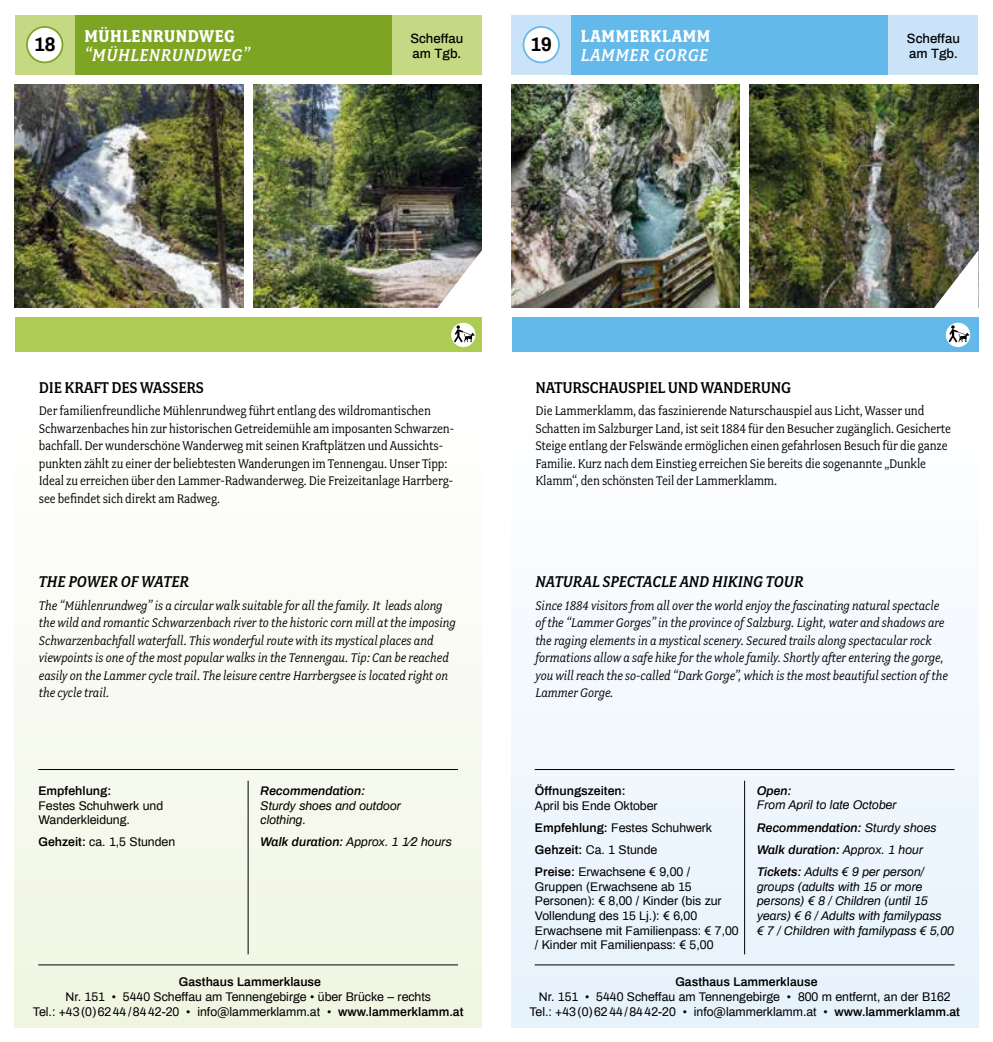
<style>
.page{position:relative;width:993px;height:1042px;background:#fff}
.page>*{position:absolute;margin:0;border:0;box-sizing:border-box;transform-origin:0 0}
.t1{font:italic 19.25px "Fairplex Narrow OT Med";letter-spacing:.03em;color:#fff}
.t2{font:700 19.25px "Fairplex Narrow OT";letter-spacing:.03em;color:#fff}
.t3{font:700 19.25px "Archivo";color:#000}
.t4{font:500 17.5px "Fairplex Narrow OT";letter-spacing:-.01em;color:#000}
.t5{font:italic 17.5px "Fairplex Narrow OT Med";color:#000}
.t6{font:italic 14px/17.5px "Fairplex Narrow OT";color:#000}
.t7{font:14px/17.5px "Fairplex Narrow OT";letter-spacing:-.01em;color:#000}
.t8{font:500 13.12px/15.8px "Archivo";color:#000}
.t9{font:12.25px/14.7px "Archivo";color:#000}
.t10{font:italic 12.25px/14.7px "Archivo";color:#000}
.t11{font:600 12.25px "Archivo";color:#000}
.t12{font:italic 600 12.25px "Archivo";color:#000}
.s1{font-weight:600}
</style>
<div class="page">
<div style="left:15px;top:394px;width:466px;height:633px;background:linear-gradient(to bottom,#fff,#f0f5e2)"></div>
<div style="left:15px;top:317px;width:466px;height:35px;background:#aecc53"></div>
<div style="left:74px;top:15px;width:318px;height:59px;background:#7ea424"></div>
<div style="left:15px;top:15px;width:59px;height:59px;background:#c5d984"></div>
<div style="left:392px;top:15px;width:89px;height:59px;background:#c5d984"></div>
<img style="left:15px;top:84px;width:228px;height:224px">
<img style="left:253px;top:84px;width:228px;height:224px">
<div style="left:27px;top:27px;width:35px;height:35px;background:#fff;border-radius:50%"></div>
<div style="left:26px;top:26px;width:37px;height:37px;border:2px solid #7ea424;border-radius:50%"></div>
<svg style="left:437px;top:250px;width:45px;height:58px"></svg>
<div style="left:451px;top:323px;width:24px;height:24px;background:#fff;border-radius:50%"></div>
<svg style="left:453px;top:325px;width:21px;height:18px"></svg>
<hr style="left:38px;top:964px;width:420px;height:1px;background:#000">
<hr style="left:38px;top:769px;width:420px;height:1px;background:#000">
<hr style="left:247px;top:780px;width:1px;height:174px;background:#000">
<div style="left:511px;top:394px;width:466px;height:633px;background:#f2f8fe"></div>
<div style="left:511px;top:317px;width:467px;height:35px;background:#63b9e9"></div>
<div style="left:571px;top:15px;width:317px;height:59px;background:#63b9e9"></div>
<div style="left:511px;top:15px;width:60px;height:59px;background:#cbe3f8"></div>
<div style="left:888px;top:15px;width:89px;height:59px;background:#cbe3f8"></div>
<img style="left:511px;top:84px;width:228px;height:224px">
<img style="left:749px;top:84px;width:228px;height:224px">
<div style="left:523px;top:27px;width:35px;height:35px;background:#fff;border-radius:50%"></div>
<div style="left:522px;top:26px;width:37px;height:37px;border:2px solid #63b9e9;border-radius:50%"></div>
<svg style="left:933px;top:250px;width:45px;height:58px"></svg>
<hr style="left:534px;top:964px;width:420px;height:1px;background:#000">
<hr style="left:534px;top:769px;width:420px;height:1px;background:#000">
<hr style="left:744px;top:780px;width:1px;height:174px;background:#000">
<svg style="left:945px;top:323px;width:24px;height:24px"></svg>
<svg style="left:948px;top:325px;width:20px;height:18px"></svg>
<h1 class="t3" style="left:34px;top:31px;width:23px">18</h1>
<h1 class="t2" style="left:84px;top:25px;width:152px">MÜHLENRUNDWEG</h1>
<h1 class="t1" style="left:84px;top:44px;width:167px">“MÜHLENRUNDWEG”</h1>
<p class="t8" style="left:410px;top:30px;width:54px">Scheffau am Tgb.</p>
<h1 class="t3" style="left:530px;top:31px;width:23px">19</h1>
<h1 class="t2" style="left:580px;top:25px;width:131px">LAMMERKLAMM</h1>
<h1 class="t1" style="left:580px;top:44px;width:129px">LAMMER GORGE</h1>
<p class="t8" style="left:906px;top:30px;width:54px">Scheffau am Tgb.</p>
<p class="t4" style="left:39px;top:377px;width:166px">DIE KRAFT DES WASSERS</p>
<p class="t7" style="left:39px;top:402px;width:416px">Der familienfreundliche Mühlenrundweg führt entlang des wildromantischen Schwarzenbaches hin zur historischen Getreidemühle am imposanten Schwarzen&shy;bachfall. Der wunderschöne Wanderweg mit seinen Kraftplätzen und Aussichts&shy;punkten zählt zu einer der beliebtesten Wanderungen im Tennengau. Unser Tipp:<br>Ideal zu erreichen über den Lammer-Radwanderweg. Die Freizeitanlage Harrberg&shy;see befindet sich direkt am Radweg.</p>
<p class="t4" style="left:535px;top:377px;width:257px">NATURSCHAUSPIEL UND WANDERUNG</p>
<p class="t7" style="left:535px;top:402px;width:417px">Die Lammerklamm, das faszinierende Naturschauspiel aus Licht, Wasser und Schatten im Salzburger Land, ist seit 1884 für den Besucher zugänglich. Gesicherte Steige entlang der Felswände ermöglichen einen gefahrlosen Besuch für die ganze Familie. Kurz nach dem Einstieg erreichen Sie bereits die sogenannte „Dunkle Klamm“, den schönsten Teil der Lammerklamm.</p>
<p class="t5" style="left:39px;top:572px;width:152px">THE POWER OF WATER</p>
<p class="t6" style="left:39px;top:597px;width:418px">The “Mühlenrundweg” is a circular walk suitable for all the family. It leads along the wild and romantic Schwarzenbach river to the historic corn mill at the imposing Schwarzenbachfall waterfall. This wonderful route with its mystical places and viewpoints is one of the most popular walks in the Tennengau. Tip: Can be reached easily on the Lammer cycle trail. The leisure centre Harrbergsee is located right on the cycle trail.</p>
<p class="t5" style="left:535px;top:572px;width:269px">NATURAL SPECTACLE AND HIKING TOUR</p>
<p class="t6" style="left:535px;top:597px;width:414px">Since 1884 visitors from all over the world enjoy the fascinating natural spectacle of the “Lammer Gorges” in the province of Salzburg. Light, water and shadows are the raging elements in a mystical scenery. Secured trails along spectacular rock formations allow a safe hike for the whole family. Shortly after entering the gorge, you will reach the so-called “Dark Gorge”, which is the most beautiful section of the Lammer Gorge.</p>
<p class="t11" style="left:38px;top:782px;width:74px">Empfehlung:</p>
<p class="t9" style="left:38px;top:797px;width:126px">Festes Schuhwerk und<br>Wanderkleidung.</p>
<p class="t9" style="left:38px;top:834px;width:138px"><span class="s1">Gehzeit:</span> ca. 1,5 Stunden</p>
<p class="t12" style="left:260px;top:782px;width:106px">Recommendation:</p>
<p class="t10" style="left:260px;top:797px;width:142px">Sturdy shoes and outdoor clothing.</p>
<p class="t10" style="left:260px;top:834px;width:193px"><span class="s1">Walk duration:</span> Approx. 1 1⁄2 hours</p>
<p class="t11" style="left:535px;top:782px;width:92px">Öffnungszeiten:</p>
<p class="t9" style="left:535px;top:793px;width:178px;line-height:22.1px">April bis Ende Oktober<br><span class="s1">Empfehlung:</span> Festes Schuhwerk<br><span class="s1">Gehzeit:</span> Ca. 1 Stunde<br><span class="s1">Preise:</span> Erwachsene € 9,00 /</p>
<p class="t9" style="left:535px;top:878px;width:205px">Gruppen (Erwachsene ab 15<br>Personen): € 8,00 / Kinder (bis zur<br>Vollendung des 15 Lj.): € 6,00<br>Erwachsene mit Familienpass: € 7,00 / Kinder mit Familienpass: € 5,00</p>
<p class="t12" style="left:756px;top:782px;width:36px">Open:</p>
<p class="t10" style="left:756px;top:793px;width:181px;line-height:22.1px">From April to late October<br><span class="s1">Recommendation:</span> Sturdy shoes<br><span class="s1">Walk duration:</span> Approx. 1 hour<br><span class="s1">Tickets:</span> Adults € 9 per person/</p>
<p class="t10" style="left:756px;top:878px;width:198px">groups (adults with 15 or more persons) € 8 / Children (until 15 years) € 6 / Adults with familypass<br>€ 7 / Children with familypass € 5,00</p>
<p class="t11" style="left:179px;top:974px;width:143px">Gasthaus Lammerklause</p>
<p class="t9" style="left:33px;top:989px;width:432px;text-align:center">Nr. 151 • 5440 Scheffau am Tennengebirge • über Brücke – rechts<br>Tel.: +43(0)6244/8442-20 • info@lammerklamm.at • <span class="s1">www.lammerklamm.at</span></p>
<p class="t11" style="left:675px;top:974px;width:143px">Gasthaus Lammerklause</p>
<p class="t9" style="left:529px;top:989px;width:432px;text-align:center">Nr. 151 • 5440 Scheffau am Tennengebirge • 800 m entfernt, an der B162<br>Tel.: +43(0)6244/8442-20 • info@lammerklamm.at • <span class="s1">www.lammerklamm.at</span></p>
</div>
